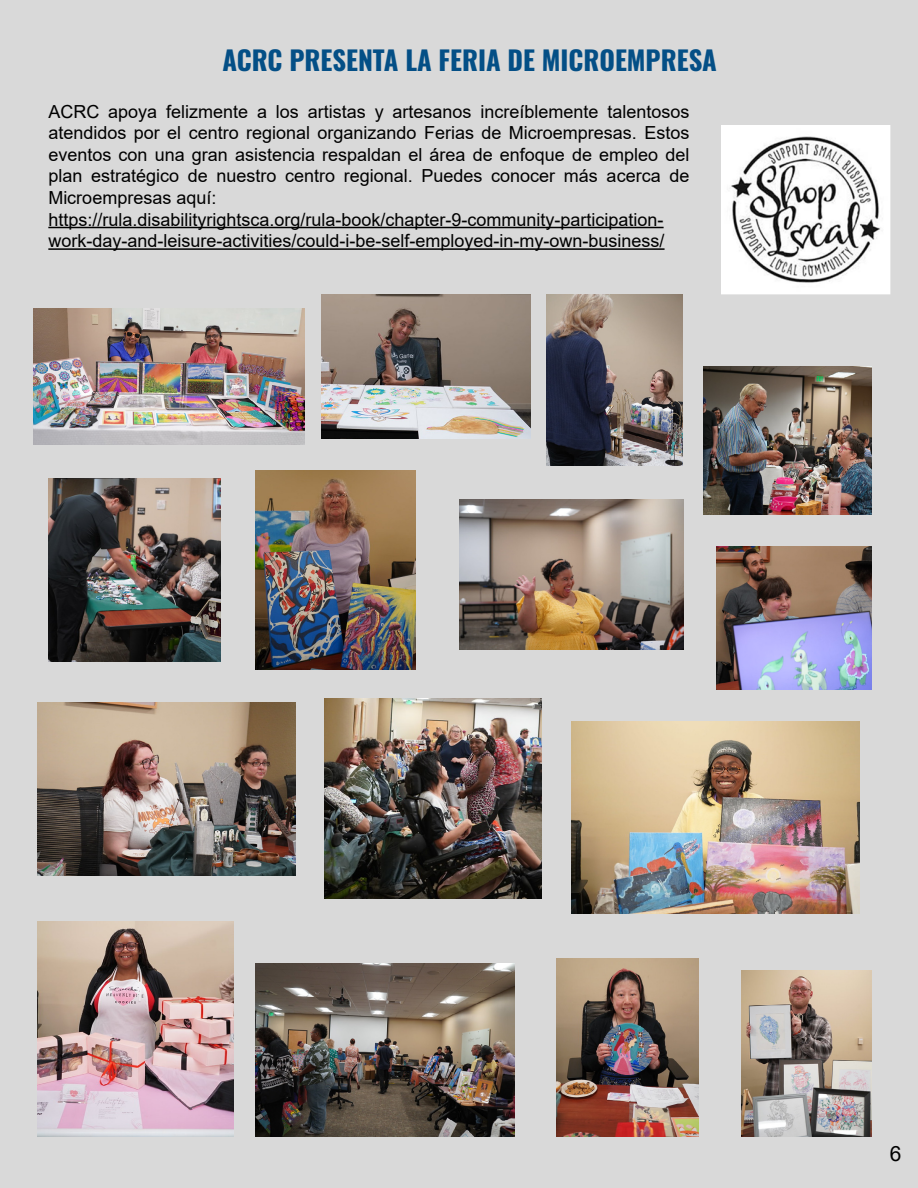
<style>
.page{position:relative;width:918px;height:1188px;background:#d9d9d9}
.page>*{position:absolute;margin:0;border:0;box-sizing:border-box;transform-origin:0 0}
.t1{font:700 26.7px "Oswald";color:#044f86}
.t2{font:21px "Arial";color:#000}
.t3{font:18px/21.6px "Arial";color:#000;text-align:justify}
</style>
<div class="page">
<img style="left:703px;top:366px;width:169px;height:149px">
<img style="left:325px;top:698px;width:217px;height:200px">
<img style="left:741px;top:970px;width:131px;height:167px">
<img style="left:256px;top:471px;width:160px;height:199px">
<img style="left:572px;top:721px;width:288px;height:193px">
<img style="left:38px;top:703px;width:257px;height:172px">
<img style="left:556px;top:958px;width:143px;height:178px">
<img style="left:256px;top:963px;width:259px;height:174px">
<img style="left:716px;top:546px;width:156px;height:143px">
<img style="left:48px;top:479px;width:172px;height:183px">
<img style="left:38px;top:922px;width:195px;height:214px">
<img style="left:459px;top:500px;width:224px;height:149px">
<img style="left:547px;top:294px;width:136px;height:171px">
<img style="left:34px;top:309px;width:271px;height:135px">
<img style="left:322px;top:294px;width:208px;height:144px">
<img style="left:722px;top:125px;width:169px;height:169px">
<hr style="left:48px;top:227px;width:616px;height:1px;background:#000">
<hr style="left:48px;top:248px;width:617px;height:2px;background:#000">
<p class="t1" style="left:222px;top:36px;width:496px">ACRC PRESENTA LA FERIA DE MICROEMPRESA</p>
<p class="t3" style="left:48px;top:100px;width:643px">ACRC apoya felizmente a los artistas y artesanos increíblemente talentosos atendidos por el centro regional organizando Ferias de Microempresas. Estos eventos con una gran asistencia respaldan el área de enfoque de empleo del plan estratégico de nuestro centro regional. Puedes conocer más acerca de Microempresas aquí:</p>
<p class="t3" style="left:48px;top:208px;width:618px">https://rula.disabilityrightsca.org/rula-book/chapter-9-community-participation&shy;work-day-and-leisure-activities/could-i-be-self-employed-in-my-own-business/</p>
<p class="t2" style="left:890px;top:1139px;width:13px">6</p>
</div>
